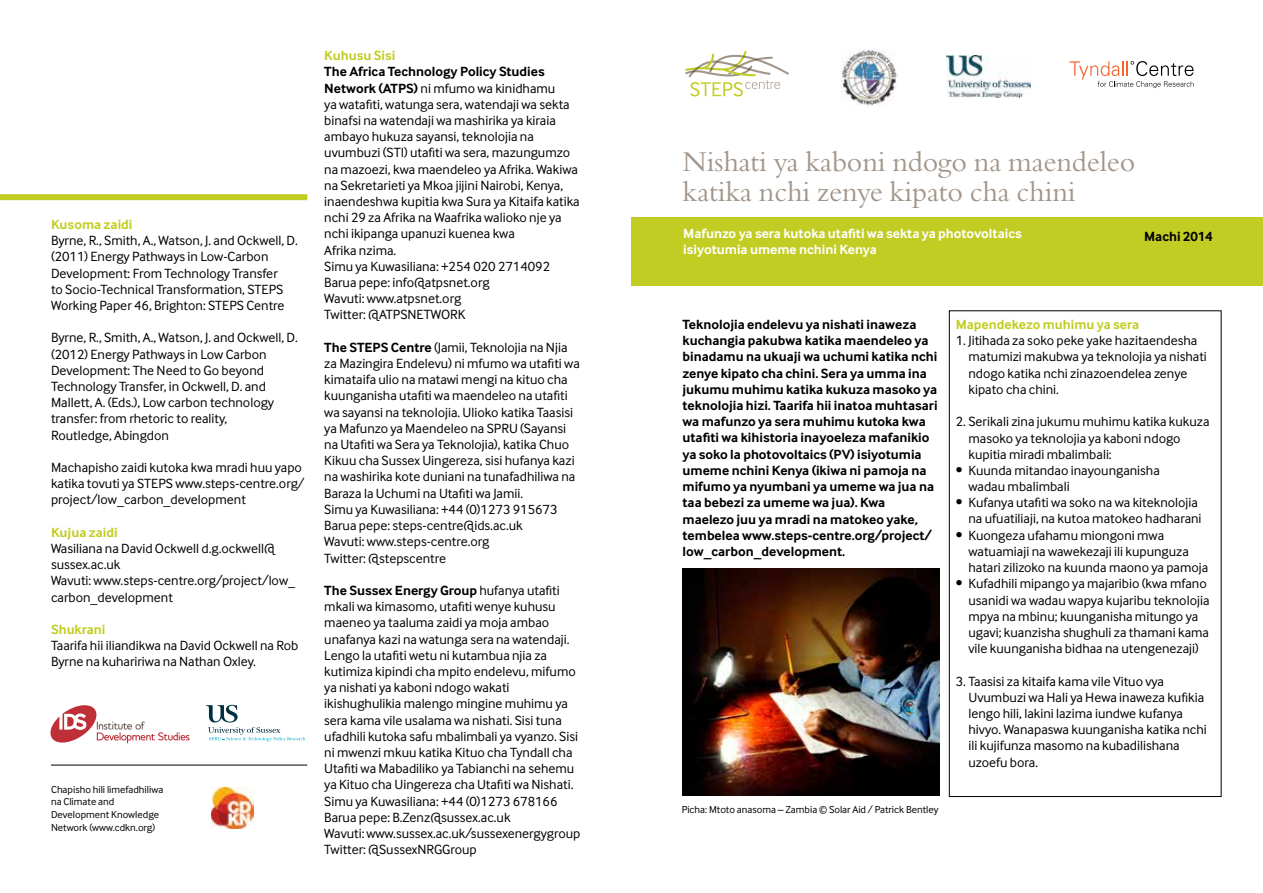
<style>
.page{position:relative;width:1263px;height:893px;background:#fff}
.page>*{position:absolute;margin:0;border:0;box-sizing:border-box;transform-origin:0 0}
.t1{font:30px/30px "Bembo";letter-spacing:-.005em;color:#a2958a}
.t2{font:13.8px/16.2px "Inter Face";color:#000}
.t3{font:700 13.8px/16.2px "Inter Face";color:#000}
.t4{font:700 13.8px "Inter Face";color:#fff}
.t5{font:700 13.8px "Inter Face";color:#c2cd23}
.t6{font:10.5px/12.8px "Inter Face";color:#000}
.s1{font-weight:700}
</style>
<div class="page">
<svg style="left:206px;top:705px;width:99px;height:36px"></svg>
<svg style="left:50px;top:705px;width:140px;height:38px"></svg>
<div style="left:631px;top:218px;width:632px;height:68px;background:#c2cd23"></div>
<svg style="left:685px;top:51px;width:104px;height:45px"></svg>
<img style="left:842px;top:49px;width:56px;height:56px">
<svg style="left:1069px;top:61px;width:124px;height:27px"></svg>
<img style="left:947px;top:55px;width:83px;height:43px">
<div style="left:0;top:194px;width:307px;height:6px;background:#c2cd23"></div>
<div style="left:949px;top:310px;width:272px;height:487px;border:1px solid #000"></div>
<img style="left:682px;top:569px;width:257px;height:226px">
<img style="left:212px;top:787px;width:42px;height:41px">
<hr style="left:51px;top:765px;width:256px;height:1px;background:#000">
<p class="t5" style="left:51px;top:216px;width:83px">Kusoma zaidi</p>
<p class="t2" style="left:51px;top:232px;width:248px">Byrne, R., Smith, A., Watson, J. and Ockwell, D. (2011) Energy Pathways in Low-Carbon Development: From Technology Transfer<br>to Socio-Technical Transformation, STEPS Working Paper 46, Brighton: STEPS Centre</p>
<p class="t2" style="left:51px;top:330px;width:248px">Byrne, R., Smith, A., Watson, J. and Ockwell, D. (2012) Energy Pathways in Low Carbon Development: The Need to Go beyond Technology Transfer, in Ockwell, D. and Mallett, A. (Eds.), Low carbon technology transfer: from rhetoric to reality,<br>Routledge, Abingdon</p>
<p class="t2" style="left:51px;top:459px;width:255px">Machapisho zaidi kutoka kwa mradi huu yapo katika tovuti ya STEPS www.steps-centre.org/ project/low_carbon_development</p>
<p class="t5" style="left:51px;top:524px;width:68px">Kujua zaidi</p>
<p class="t2" style="left:51px;top:540px;width:246px">Wasiliana na David Ockwell d.g.ockwell@ sussex.ac.uk<br>Wavuti: www.steps-centre.org/project/low_ carbon_development</p>
<p class="t5" style="left:51px;top:621px;width:56px">Shukrani</p>
<p class="t2" style="left:51px;top:637px;width:249px">Taarifa hii iliandikwa na David Ockwell na Rob<br>Byrne na kuhaririwa na Nathan Oxley.</p>
<p class="t6" style="left:51px;top:783px;width:114px">Chapisho hili limefadhiliwa na Climate and<br>Development Knowledge<br>Network (www.cdkn.org)</p>
<p class="t5" style="left:324px;top:48px;width:73px">Kuhusu Sisi</p>
<p class="t2" style="left:324px;top:64px;width:257px"><span class="s1">The Africa Technology Policy Studies Network (ATPS)</span> ni mfumo wa kinidhamu<br>ya watafiti, watunga sera, watendaji wa sekta binafsi na watendaji wa mashirika ya kiraia ambayo hukuza sayansi, teknolojia na uvumbuzi (STI) utafiti wa sera, mazungumzo na mazoezi, kwa maendeleo ya Afrika. Wakiwa na Sekretarieti ya Mkoa jijini Nairobi, Kenya, inaendeshwa kupitia kwa Sura ya Kitaifa katika nchi 29 za Afrika na Waafrika walioko nje ya nchi ikipanga upanuzi kuenea kwa<br>Afrika nzima.<br>Simu ya Kuwasiliana: +254 020 2714092<br>Barua pepe: info@atpsnet.org<br>Wavuti: www.atpsnet.org<br>Twitter: @ATPSNETWORK</p>
<p class="t2" style="left:324px;top:339px;width:257px"><span class="s1">The STEPS Centre</span> (Jamii, Teknolojia na Njia za Mazingira Endelevu) ni mfumo wa utafiti wa kimataifa ulio na matawi mengi na kituo cha kuunganisha utafiti wa maendeleo na utafiti wa sayansi na teknolojia. Ulioko katika Taasisi ya Mafunzo ya Maendeleo na SPRU (Sayansi na Utafiti wa Sera ya Teknolojia), katika Chuo Kikuu cha Sussex Uingereza, sisi hufanya kazi na washirika kote duniani na tunafadhiliwa na Baraza la Uchumi na Utafiti wa Jamii.<br>Simu ya Kuwasiliana: +44 (0)1273 915673<br>Barua pepe: steps-centre@ids.ac.uk<br>Wavuti: www.steps-centre.org<br>Twitter: @stepscentre</p>
<p class="t2" style="left:324px;top:582px;width:258px"><span class="s1">The Sussex Energy Group</span> hufanya utafiti mkali wa kimasomo, utafiti wenye kuhusu maeneo ya taaluma zaidi ya moja ambao unafanya kazi na watunga sera na watendaji.<br>Lengo la utafiti wetu ni kutambua njia za kutimiza kipindi cha mpito endelevu, mifumo ya nishati ya kaboni ndogo wakati ikishughulikia malengo mingine muhimu ya sera kama vile usalama wa nishati. Sisi tuna ufadhili kutoka safu mbalimbali ya vyanzo. Sisi ni mwenzi mkuu katika Kituo cha Tyndall cha Utafiti wa Mabadiliko ya Tabianchi na sehemu ya Kituo cha Uingereza cha Utafiti wa Nishati.<br>Simu ya Kuwasiliana: +44 (0)1273 678166<br>Barua pepe: B.Zenz@sussex.ac.uk<br>Wavuti: www.sussex.ac.uk/sussexenergygroup Twitter: @SussexNRGGroup</p>
<h1 class="t1" style="left:682px;top:146px;width:454px">Nishati ya kaboni ndogo na maendeleo katika nchi zenye kipato cha chini</h1>
<p class="t4" style="left:683px;top:225px;width:340px">Mafunzo ya sera kutoka utafiti wa sekta ya photovoltaics</p>
<p class="t3" style="left:1144px;top:228px;width:70px">Machi 2014</p>
<p class="t4" style="left:683px;top:242px;width:195px">isiyotumia umeme nchini Kenya</p>
<p class="t3" style="left:682px;top:316px;width:257px">Teknolojia endelevu ya nishati inaweza kuchangia pakubwa katika maendeleo ya binadamu na ukuaji wa uchumi katika nchi zenye kipato cha chini. Sera ya umma ina jukumu muhimu katika kukuza masoko ya teknolojia hizi. Taarifa hii inatoa muhtasari wa mafunzo ya sera muhimu kutoka kwa utafiti wa kihistoria inayoeleza mafanikio ya soko la photovoltaics (PV) isiyotumia umeme nchini Kenya (ikiwa ni pamoja na mifumo ya nyumbani ya umeme wa jua na taa bebezi za umeme wa jua). Kwa maelezo juu ya mradi na matokeo yake, tembelea www.steps-centre.org/project/ low_carbon_development.</p>
<p class="t5" style="left:956px;top:316px;width:185px">Mapendekezo muhimu ya sera</p>
<p class="t2" style="left:968px;top:332px;width:240px;text-indent:-13px">1. Jitihada za soko peke yake hazitaendesha matumizi makubwa ya teknolojia ya nishati ndogo katika nchi zinazoendelea zenye kipato cha chini.</p>
<p class="t2" style="left:968px;top:413px;width:243px;text-indent:-13px">2. Serikali zina jukumu muhimu katika kukuza masoko ya teknolojia ya kaboni ndogo kupitia miradi mbalimbali:</p>
<p class="t2" style="left:968px;top:462px;width:193px;text-indent:-13px">• Kuunda mitandao inayounganisha wadau mbalimbali</p>
<p class="t2" style="left:956px;top:494px;width:247px;text-align:right">• Kufanya utafiti wa soko na wa kiteknolojia na ufuatiliaji, na kutoa matokeo hadharani</p>
<p class="t2" style="left:968px;top:527px;width:241px;text-indent:-13px">• Kuongeza ufahamu miongoni mwa watuamiaji na wawekezaji ili kupunguza hatari zilizoko na kuunda maono ya pamoja</p>
<p class="t2" style="left:968px;top:575px;width:243px;text-indent:-13px">• Kufadhili mipango ya majaribio (kwa mfano usanidi wa wadau wapya kujaribu teknolojia mpya na mbinu; kuunganisha mitungo ya ugavi; kuanzisha shughuli za thamani kama vile kuunganisha bidhaa na utengenezaji)</p>
<p class="t2" style="left:968px;top:673px;width:240px;text-indent:-13px">3. Taasisi za kitaifa kama vile Vituo vya Uvumbuzi wa Hali ya Hewa inaweza kufikia lengo hili, lakini lazima iundwe kufanya hivyo. Wanapaswa kuunganisha katika nchi ili kujifunza masomo na kubadilishana uzoefu bora.</p>
<p class="t6" style="left:682px;top:803px;width:258px">Picha: Mtoto anasoma – Zambia © Solar Aid / Patrick Bentley</p>
</div>
